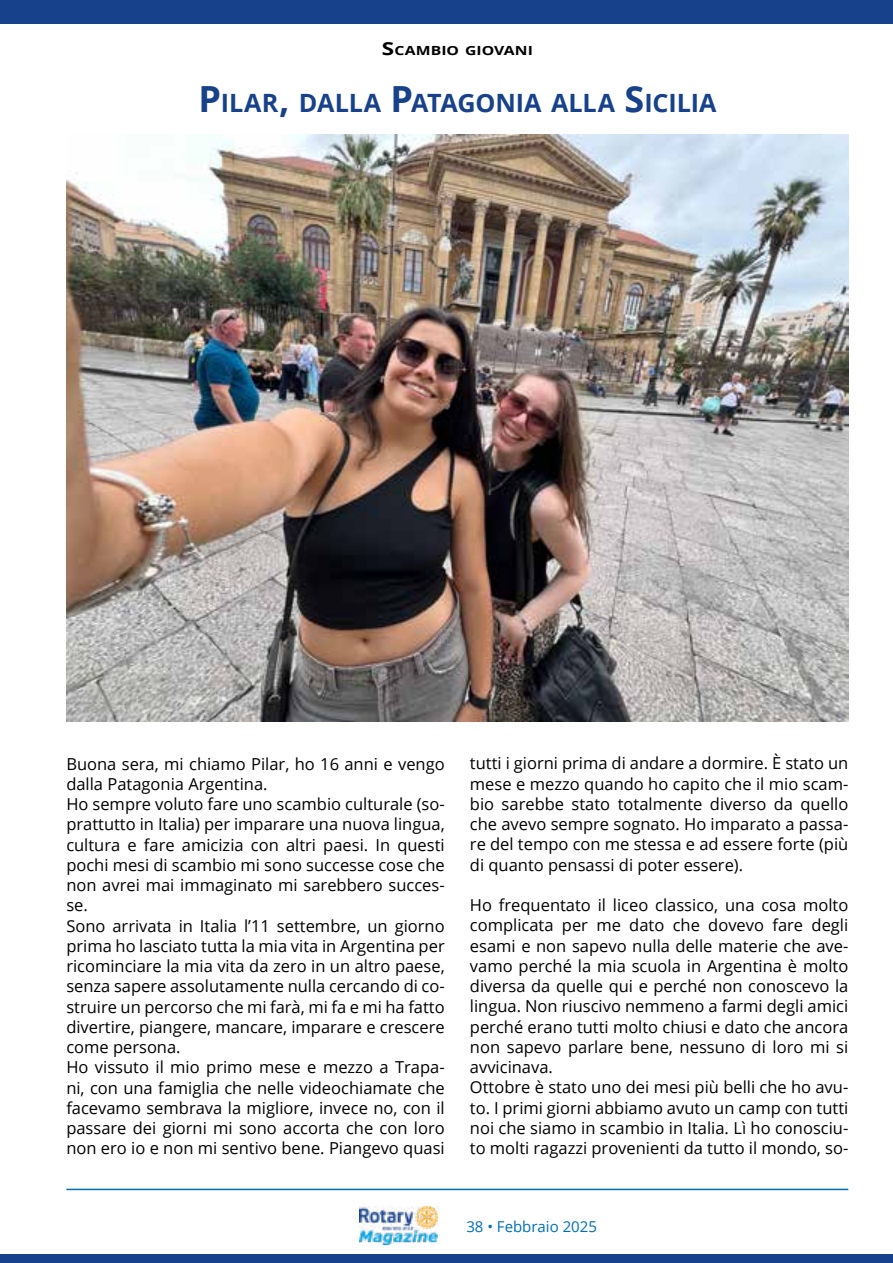
<style>
.page{position:relative;width:893px;height:1263px;background:#fff}
.page>*{position:absolute;margin:0;border:0;box-sizing:border-box;transform-origin:0 0}
.t1{font:700 25.2px "Open Sans";letter-spacing:-.005em;color:#17418a}
.t2{font:16.5px/20.2px "Open Sans";color:#000}
.t3{font:15px "Open Sans";color:#006db8}
.t4{font:700 12.6px "Open Sans";color:#000;scale:1.25 1}
.s1{font-size:18px}
.s2{font-size:36px}
</style>
<div class="page">
<img style="left:359px;top:1206px;width:78px;height:39px">
<hr style="left:66px;top:1189px;width:782px;height:1px;background:#006db8">
<div style="left:0;top:0;width:893px;height:23px;background:#17418a"></div>
<div style="left:0;top:1254px;width:893px;height:9px;background:#17418a"></div>
<img style="left:66px;top:134px;width:782px;height:587px">
<p class="t4" style="left:382px;top:42px;width:122px"><span class="s1">S</span>CAMBIO GIOVANI</p>
<p class="t1" style="left:199px;top:85px;width:519px"><span class="s2">P</span>ILAR<span class="s2">,</span> DALLA <span class="s2">P</span>ATAGONIA ALLA <span class="s2">S</span>ICILIA</p>
<p class="t2" style="left:66px;top:753px;width:380px">Buona sera, mi chiamo Pilar, ho 16 anni e vengo dalla Patagonia Argentina.<br>Ho sempre voluto fare uno scambio culturale (so&shy;prattutto in Italia) per imparare una nuova lingua, cultura e fare amicizia con altri paesi. In questi pochi mesi di scambio mi sono successe cose che non avrei mai immaginato mi sarebbero succes&shy;se.<br>Sono arrivata in Italia l’11 settembre, un giorno prima ho lasciato tutta la mia vita in Argentina per ricominciare la mia vita da zero in un altro paese, senza sapere assolutamente nulla cercando di co&shy;struire un percorso che mi farà, mi fa e mi ha fatto divertire, piangere, mancare, imparare e crescere come persona.<br>Ho vissuto il mio primo mese e mezzo a Trapa&shy;ni, con una famiglia che nelle videochiamate che facevamo sembrava la migliore, invece no, con il passare dei giorni mi sono accorta che con loro non ero io e non mi sentivo bene. Piangevo quasi</p>
<p class="t2" style="left:470px;top:753px;width:380px;text-align:justify">tutti i giorni prima di andare a dormire. È stato un mese e mezzo quando ho capito che il mio scam&shy;bio sarebbe stato totalmente diverso da quello che avevo sempre sognato. Ho imparato a passa&shy;re del tempo con me stessa e ad essere forte (più di quanto pensassi di poter essere).</p>
<p class="t2" style="left:470px;top:895px;width:380px">Ho frequentato il liceo classico, una cosa molto complicata per me dato che dovevo fare degli esami e non sapevo nulla delle materie che ave&shy;vamo perché la mia scuola in Argentina è molto diversa da quelle qui e perché non conoscevo la lingua. Non riuscivo nemmeno a farmi degli amici perché erano tutti molto chiusi e dato che ancora non sapevo parlare bene, nessuno di loro mi si avvicinava.<br>Ottobre è stato uno dei mesi più belli che ho avu&shy;to. I primi giorni abbiamo avuto un camp con tutti noi che siamo in scambio in Italia. Lì ho conosciu&shy;to molti ragazzi provenienti da tutto il mondo, so-</p>
<p class="t3" style="left:466px;top:1216px;width:132px">38 • Febbraio 2025</p>
</div>
